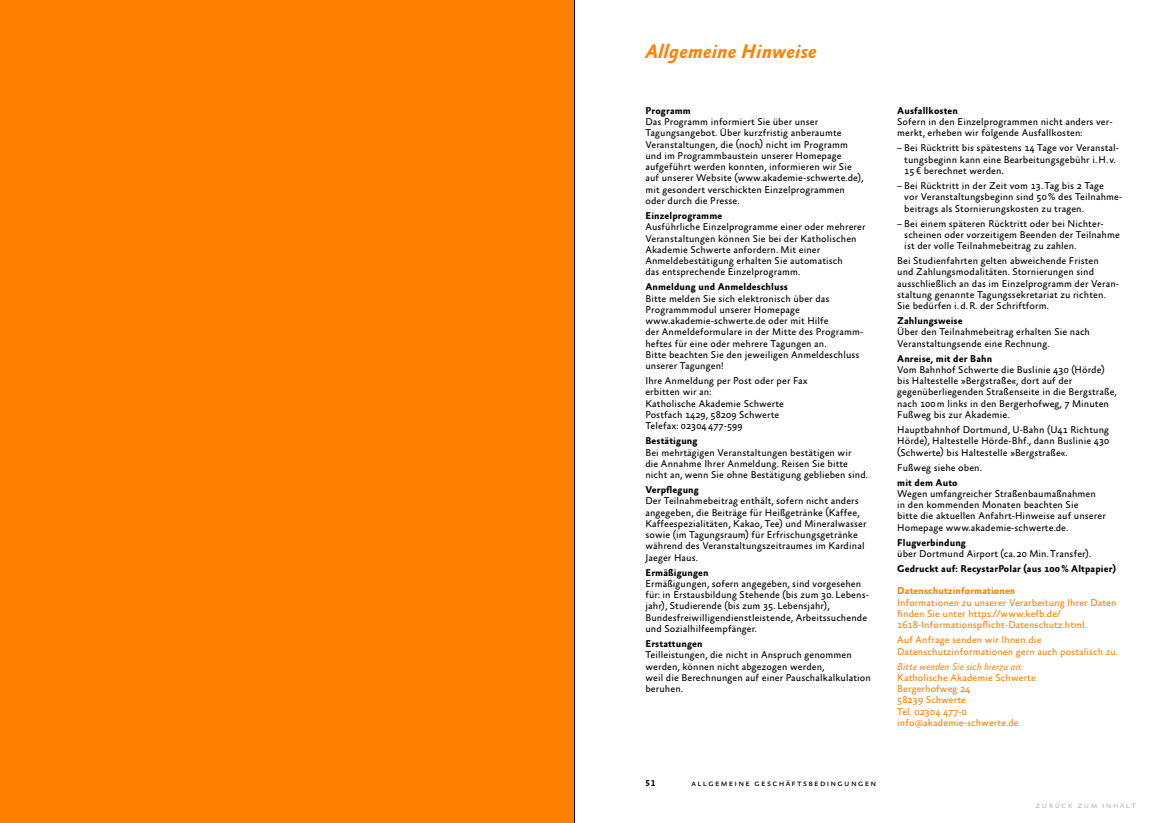
<style>
.page{position:relative;width:1149px;height:823px;background:#fff}
.page>*{position:absolute;margin:0;border:0;box-sizing:border-box;transform-origin:0 0}
.t1{font:italic 700 20px "Absara Sans OT";color:#ff8000}
.t2{font:10px/11.2px "Absara Sans OT";letter-spacing:.01em;color:#000}
.t3{font:10px/11.2px "Absara Sans OT";letter-spacing:.01em;color:#ff8000}
.t4{font:700 10px "Absara Sans OT";letter-spacing:.01em;color:#000}
.t5{font:italic 10px "Absara Sans OT";letter-spacing:.01em;color:#ff8000}
.t6{font:700 10px "Absara Sans OT";letter-spacing:.01em;color:#ff8000}
.t7{font:8.75px "Absara Sans OT";letter-spacing:.15em;color:#000}
.t8{font:8.75px "Absara Sans OT";letter-spacing:.15em;color:#bcbcba}
.t9{font:700 8.75px "Absara Sans OT";color:#000}
</style>
<div class="page">
<div style="left:0;top:0;width:574px;height:822px;background:#ff8000"></div>
<hr style="left:574px;top:0;width:1px;height:822px;background:#000">
<h1 class="t1" style="left:645px;top:40px;width:172px">Allgemeine Hinweise</h1>
<p class="t4" style="left:645px;top:105px;width:47px">Programm</p>
<p class="t2" style="left:645px;top:117px;width:219px">Das Programm informiert Sie über unser Tagungsangebot. Über kurzfristig anberaumte Veranstaltungen, die (noch) nicht im Programm und im Programmbaustein unserer Homepage aufgeführt werden konnten, informieren wir Sie auf unserer Website (www.akademie-schwerte.de), mit gesondert verschickten Einzelprogrammen oder durch die Presse.</p>
<p class="t4" style="left:645px;top:210px;width:78px">Einzelprogramme</p>
<p class="t2" style="left:645px;top:222px;width:222px">Ausführliche Einzelprogramme einer oder mehrerer Veranstaltungen können Sie bei der Katholischen Akademie Schwerte anfordern. Mit einer Anmeldebestätigung erhalten Sie automatisch<br>das entsprechende Einzelprogramm.</p>
<p class="t4" style="left:645px;top:281px;width:144px">Anmeldung und Anmeldeschluss</p>
<p class="t2" style="left:645px;top:293px;width:218px">Bitte melden Sie sich elektronisch über das Programmmodul unserer Homepage www.akademie-schwerte.de oder mit Hilfe<br>der Anmeldeformulare in der Mitte des Programm&shy;heftes für eine oder mehrere Tagungen an.<br>Bitte beachten Sie den jeweiligen Anmeldeschluss unserer Tagungen!</p>
<p class="t2" style="left:645px;top:375px;width:164px">Ihre Anmeldung per Post oder per Fax erbitten wir an:<br>Katholische Akademie Schwerte<br>Postfach 1429, 58209 Schwerte<br>Telefax: 02304 477-599</p>
<p class="t4" style="left:645px;top:435px;width:54px">Bestätigung</p>
<p class="t2" style="left:645px;top:447px;width:224px">Bei mehrtägigen Veranstaltungen bestätigen wir<br>die Annahme Ihrer Anmeldung. Reisen Sie bitte nicht an, wenn Sie ohne Bestätigung geblieben sind.</p>
<p class="t4" style="left:645px;top:484px;width:55px">Verpflegung</p>
<p class="t2" style="left:645px;top:495px;width:223px">Der Teilnahmebeitrag enthält, sofern nicht anders angegeben, die Beiträge für Heißgetränke (Kaffee, Kaffeespezialitäten, Kakao, Tee) und Mineralwasser sowie (im Tagungsraum) für Erfrischungsgetränke während des Veranstaltungszeitraumes im Kardinal Jaeger Haus.</p>
<p class="t4" style="left:645px;top:566px;width:65px">Ermäßigungen</p>
<p class="t2" style="left:645px;top:578px;width:225px">Ermäßigungen, sofern angegeben, sind vorgesehen für: in Erstausbildung Stehende (bis zum 30. -Lebens&shy;jahr), Studierende (bis zum 35. Lebensjahr), Bundesfreiwilligendienstleistende, Arbeitssuchende und Sozialhilfeempfänger.</p>
<p class="t4" style="left:645px;top:638px;width:59px">Erstattungen</p>
<p class="t2" style="left:645px;top:649px;width:227px">Teilleistungen, die nicht in Anspruch genommen werden, können nicht abgezogen werden,<br>weil die Berechnungen auf einer Pauschalkalkulation beruhen.</p>
<p class="t9" style="left:645px;top:778px;width:11px">51</p>
<p class="t7" style="left:691px;top:778px;width:186px">Allgemeine Geschäf tsbedingu ngen</p>
<p class="t4" style="left:896px;top:105px;width:62px">Ausfallkosten</p>
<p class="t2" style="left:896px;top:117px;width:217px">Sofern in den Einzelprogrammen nicht anders ver&shy;merkt, erheben wir folgende Ausfallkosten:</p>
<p class="t2" style="left:904px;top:143px;width:216px;text-indent:-7px">– Bei Rücktritt bis spätestens 14 Tage vor Veranstal&shy;tungsbeginn kann eine Bearbeitungsgebühr i.H. v.<br>15 € berechnet werden.</p>
<p class="t2" style="left:904px;top:180px;width:219px;text-indent:-7px">– Bei Rücktritt in der Zeit vom 13. Tag bis 2 Tage<br>vor Veranstaltungsbeginn sind 50% des Teilnahme&shy;beitrags als Stornierungskosten zu tragen.</p>
<p class="t2" style="left:904px;top:218px;width:217px;text-indent:-7px">– Bei einem späteren Rücktritt oder bei Nichter&shy;scheinen oder vorzeitigem Beenden der Teilnahme ist der volle Teilnahmebeitrag zu zahlen.</p>
<p class="t2" style="left:896px;top:255px;width:222px">Bei Studienfahrten gelten abweichende Fristen<br>und Zahlungsmodalitäten. Stornierungen sind ausschließlich an das im Einzelprogramm der Veran&shy;staltung genannte Tagungssekretariat zu richten.<br>Sie bedürfen i. d.R. der Schriftform.</p>
<p class="t4" style="left:896px;top:315px;width:67px">Zahlungsweise</p>
<p class="t2" style="left:896px;top:327px;width:194px">Über den Teilnahmebeitrag erhalten Sie nach<br>Veranstaltungsende eine Rechnung.</p>
<p class="t4" style="left:896px;top:353px;width:97px">Anreise, mit der Bahn</p>
<p class="t2" style="left:896px;top:364px;width:221px">Vom Bahnhof Schwerte die Buslinie 430 (Hörde) bis Haltestelle »Bergstraße«, dort auf der gegenüberliegenden Straßenseite in die Bergstraße, nach 100m links in den Bergerhofweg, 7 Minuten Fußweg bis zur Akademie.</p>
<p class="t2" style="left:896px;top:424px;width:213px;text-align:justify">Hauptbahnhof Dortmund, U-Bahn (U41 Richtung Hörde), Haltestelle Hörde-Bhf., dann Buslinie 430 (Schwerte) bis Haltestelle »Bergstraße«.</p>
<p class="t2" style="left:896px;top:462px;width:86px">Fußweg siehe oben.</p>
<p class="t4" style="left:896px;top:476px;width:62px">mit dem Auto</p>
<p class="t2" style="left:896px;top:488px;width:210px">Wegen umfangreicher Straßenbaumaßnahmen in den kommenden Monaten beachten Sie<br>bitte die aktuellen Anfahrt-Hinweise auf unserer Homepage www.akademie-schwerte.de.</p>
<p class="t4" style="left:896px;top:536px;width:70px">Flugverbindung</p>
<p class="t2" style="left:896px;top:548px;width:195px">über Dortmund Airport (ca. 20 Min. Transfer).</p>
<p class="t4" style="left:896px;top:563px;width:220px">Gedruckt auf: RecystarPolar (aus 100% Altpapier)</p>
<p class="t6" style="left:896px;top:585px;width:120px">Datenschutzinformationen</p>
<p class="t3" style="left:896px;top:597px;width:221px">Informationen zu unserer Verarbeitung Ihrer Daten finden Sie unter https://www.kefb.de/<br>1618-Informationspflicht-Datenschutz.html.</p>
<p class="t3" style="left:896px;top:634px;width:222px">Auf Anfrage senden wir Ihnen die<br>Datenschutzinformationen gern auch postalisch zu.</p>
<p class="t5" style="left:896px;top:660px;width:127px">Bitte wenden Sie sich hierzu an:</p>
<p class="t3" style="left:896px;top:672px;width:140px">Katholische Akademie Schwerte<br>Bergerhofweg 24<br>58239 Schwerte<br>Tel. 02304 477-0 info@akademie-schwerte.de</p>
<p class="t8" style="left:1035px;top:800px;width:102px">Zu rück zum I nhalt</p>
</div>
